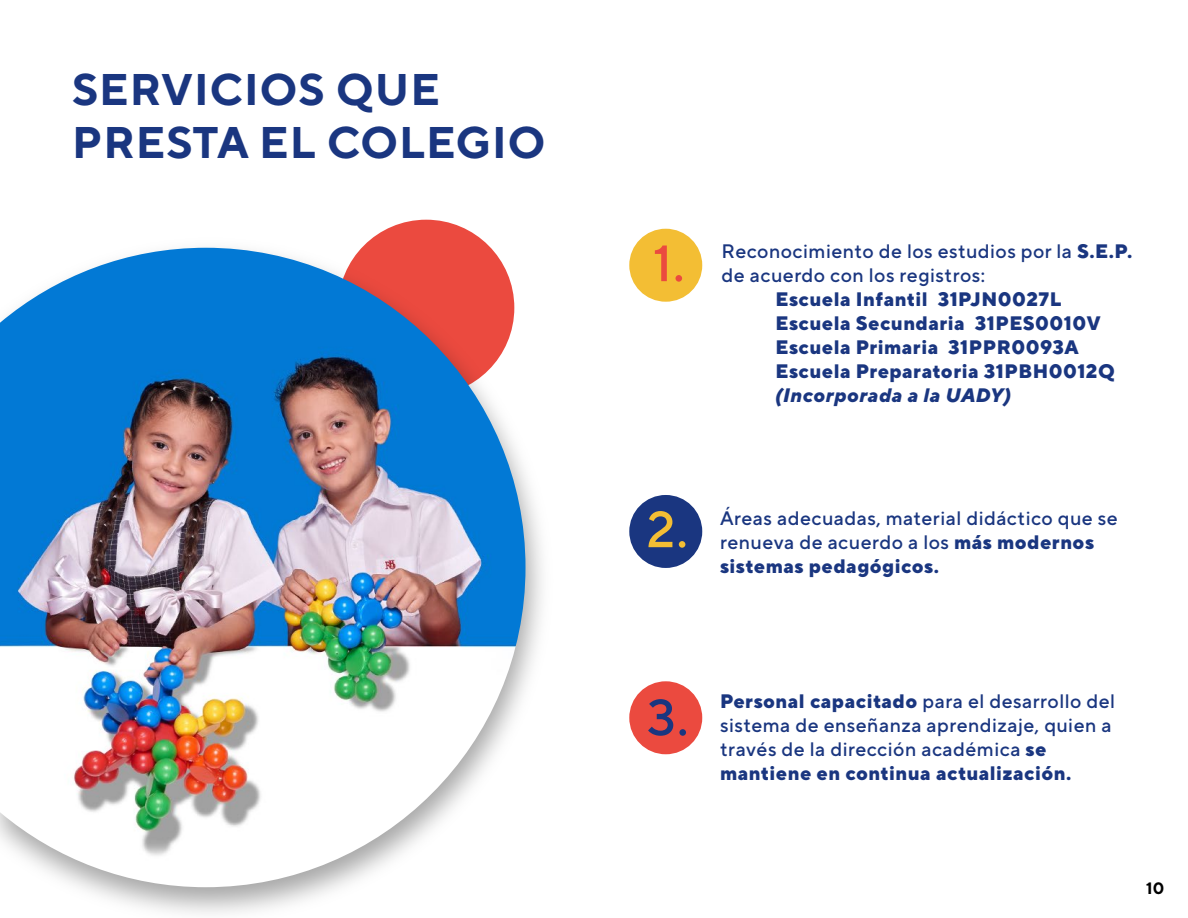
<style>
.page{position:relative;width:1188px;height:918px;background:#fff}
.page>*{position:absolute;margin:0;border:0;box-sizing:border-box;transform-origin:0 0}
.t1{font:500 51px "TT Norms Pro";color:#eb4a3f}
.t2{font:500 51px "TT Norms Pro";color:#f3be34}
.t3{font:500 51px "TT Norms Pro";color:#1a3680}
.t4{font:700 44.25px/53.1px "TT Norms Pro";letter-spacing:.025em;color:#1a3680}
.t5{font:500 19.5px/24px "TT Norms Pro";letter-spacing:.025em;color:#1a3680}
.t6{font:800 19.5px/24px "TT Norms Pro";letter-spacing:.025em;color:#1a3680}
.t7{font:italic 800 19.5px "TT Norms Pro";letter-spacing:.025em;color:#1a3680}
.t8{font:700 16.5px "TT Norms Pro";color:#000}
.s1{font-weight:800}
</style>
<div class="page">
<img style="left:81px;top:230px;width:461px;height:684px">
<img style="left:0;top:248px;width:526px;height:639px">
<div style="left:629px;top:229px;width:73px;height:73px;background:#f3be34;border-radius:50%"></div>
<div style="left:629px;top:495px;width:73px;height:73px;background:#1a3680;border-radius:50%"></div>
<div style="left:629px;top:681px;width:73px;height:73px;background:#eb4a3f;border-radius:50%"></div>
<h2 class="t4" style="left:72px;top:61px;width:475px">SERVICIOS QUE<br>PRESTA EL COLEGIO</h2>
<h1 class="t1" style="left:653px;top:230px;width:33px">1.</h1>
<p class="t5" style="left:722px;top:238px;width:412px">Reconocimiento de los estudios por la <span class="s1">S.E.P. </span>de acuerdo con los registros:</p>
<p class="t6" style="left:776px;top:286px;width:341px">Escuela Infantil 31PJN0027L<br>Escuela Secundaria 31PES0010V<br>Escuela Primaria 31PPR0093A<br>Escuela Preparatoria 31PBH0012Q</p>
<p class="t7" style="left:774px;top:382px;width:238px">(Incorporada a la UADY)</p>
<h1 class="t2" style="left:647px;top:496px;width:43px">2.</h1>
<p class="t5" style="left:720px;top:506px;width:399px">Áreas adecuadas, material didáctico que se renueva de acuerdo a los <span class="s1">más modernos sistemas pedagógicos.</span></p>
<h1 class="t3" style="left:647px;top:684px;width:43px">3.</h1>
<p class="t5" style="left:720px;top:689px;width:396px"><span class="s1">Personal capacitado</span> para el desarrollo del sistema de enseñanza aprendizaje, quien a través de la dirección académica <span class="s1">se mantiene en continua actualización.</span></p>
<p class="t8" style="left:1146px;top:877px;width:20px">10</p>
</div>
